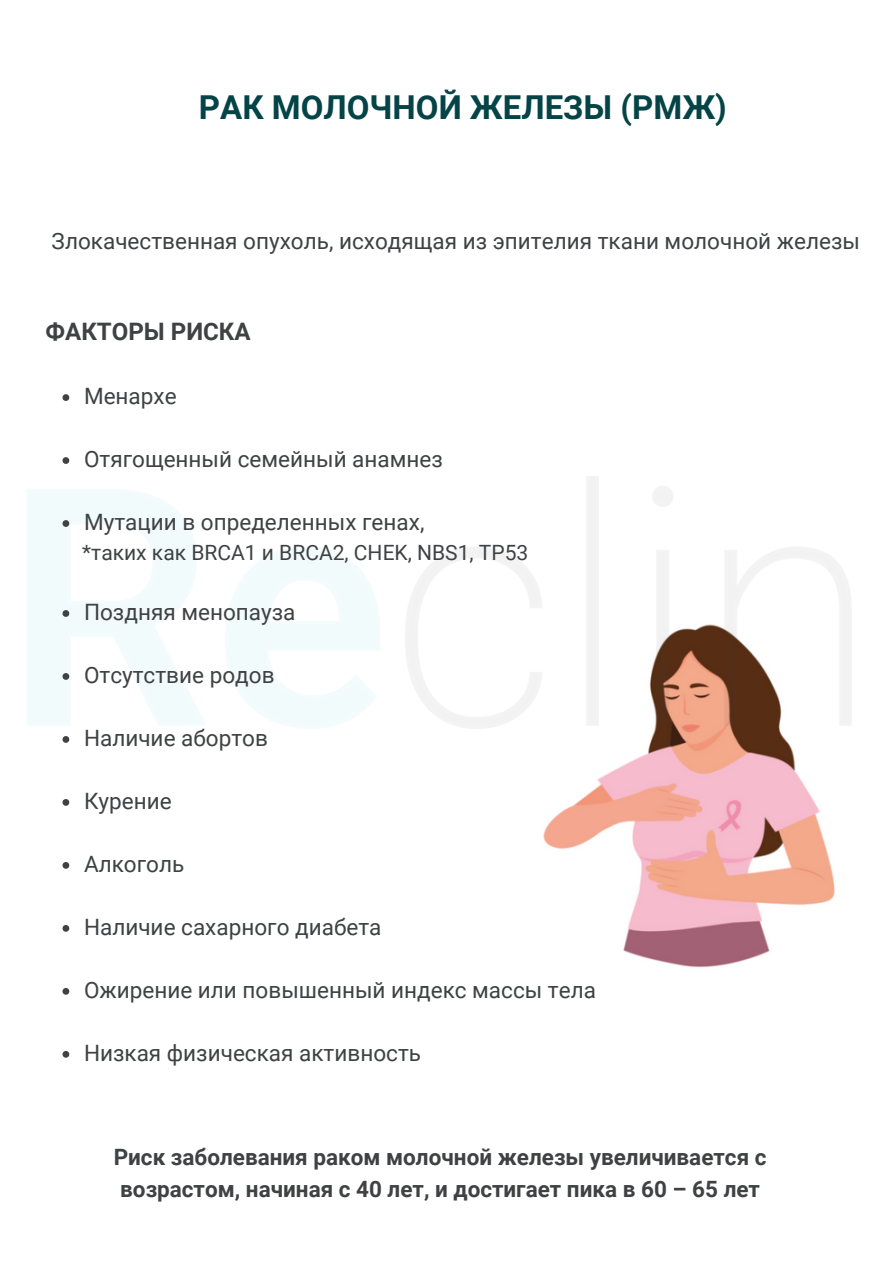
<style>
.page{position:relative;width:893px;height:1264px;background:#fff}
.page>*{position:absolute;margin:0;border:0;box-sizing:border-box;transform-origin:0 0}
.t1{font:700 33px "Roboto";color:#044447}
.t2{font:700 24px "Roboto";color:#3f4143}
.t3{font:22.5px "Roboto";color:#3f4143}
.t4{font:700 22.5px/31.5px "Roboto";color:#3f4143}
.t5{font:21px "Roboto";color:#3f4143}
</style>
<div class="page">
<img style="left:543px;top:608px;width:309px;height:360px">
<img style="left:27px;top:477px;width:824px;height:251px">
<svg style="left:62px;top:394px;width:7px;height:7px"></svg>
<svg style="left:62px;top:457px;width:7px;height:7px"></svg>
<svg style="left:62px;top:520px;width:7px;height:7px"></svg>
<svg style="left:62px;top:610px;width:7px;height:7px"></svg>
<svg style="left:62px;top:673px;width:7px;height:7px"></svg>
<svg style="left:62px;top:736px;width:7px;height:6px"></svg>
<svg style="left:62px;top:799px;width:7px;height:6px"></svg>
<svg style="left:62px;top:862px;width:7px;height:6px"></svg>
<svg style="left:62px;top:925px;width:7px;height:6px"></svg>
<svg style="left:62px;top:988px;width:7px;height:6px"></svg>
<svg style="left:62px;top:1051px;width:7px;height:6px"></svg>
<p class="t1" style="left:199px;top:88px;width:529px">РАК МОЛОЧНОЙ ЖЕЛЕЗЫ (РМЖ)</p>
<p class="t3" style="left:52px;top:228px;width:809px">Злокачественная опухоль, исходящая из эпителия ткани молочной железы</p>
<p class="t2" style="left:46px;top:318px;width:206px">ФАКТОРЫ РИСКА</p>
<p class="t3" style="left:84px;top:383px;width:94px">Менархе</p>
<p class="t3" style="left:84px;top:446px;width:360px">Отягощенный семейный анамнез</p>
<p class="t3" style="left:84px;top:509px;width:342px">Мутации в определенных генах,</p>
<p class="t5" style="left:82px;top:540px;width:447px">*таких как BRCA1 и BRCA2, CHEK, NBS1, TP53</p>
<p class="t3" style="left:84px;top:599px;width:213px">Поздняя менопауза</p>
<p class="t3" style="left:84px;top:662px;width:192px">Отсутствие родов</p>
<p class="t3" style="left:84px;top:725px;width:185px">Наличие абортов</p>
<p class="t3" style="left:84px;top:788px;width:89px">Курение</p>
<p class="t3" style="left:84px;top:851px;width:102px">Алкоголь</p>
<p class="t3" style="left:84px;top:914px;width:299px">Наличие сахарного диабета</p>
<p class="t3" style="left:84px;top:977px;width:513px">Ожирение или повышенный индекс массы тела</p>
<p class="t3" style="left:84px;top:1040px;width:338px">Низкая физическая активность</p>
<p class="t4" style="left:114px;top:1141px;width:654px">Риск заболевания раком молочной железы увеличивается с возрастом, начиная с 40 лет, и достигает пика в 60 – 65 лет</p>
</div>
